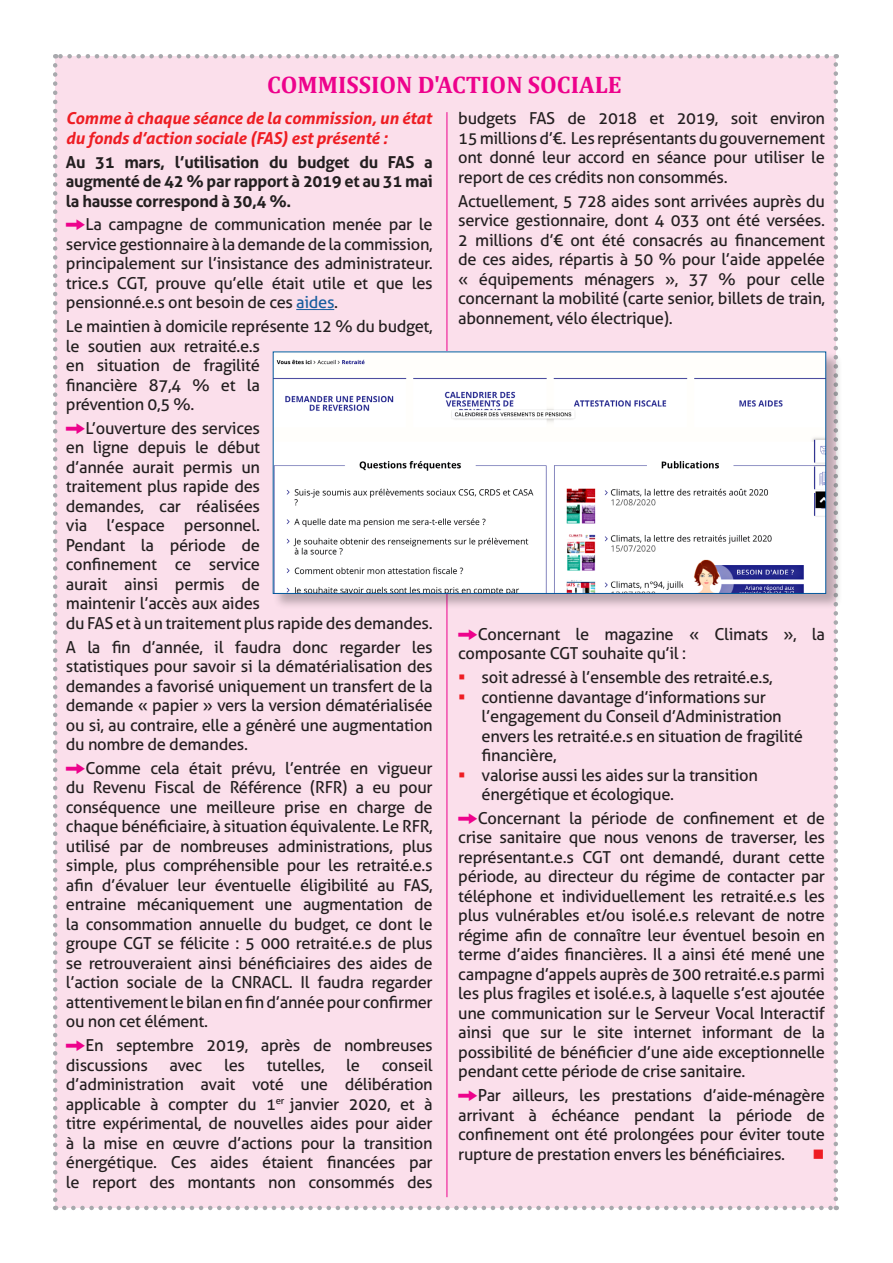
<style>
.page{position:relative;width:893px;height:1263px;background:#fff}
.page>*{position:absolute;margin:0;border:0;box-sizing:border-box;transform-origin:0 0}
.titre{font:700 24px "Cambria";color:#ed028c}
.txt_courant{font:16.5px/19.5px "Aller";letter-spacing:-.02em;color:#231f20;text-align:justify}
.txt_courant-2{font:700 16.5px/19.5px "Aller";letter-spacing:-.02em;color:#231f20;text-align:justify}
.intertitre{font:italic 700 16.5px/19.5px "Aller";letter-spacing:-.01em;color:#ee1d23}
.s1{font-family:"Follow The Arrow";color:#ed028c}
.s2{color:#175d9e}
.s3{color:#ee1d23}
</style>
<div class="page">
<div style="left:55px;top:56px;width:781px;height:1152px;background:#fbdfeb"></div>
<hr style="left:296px;top:309px;width:38px;height:1px;background:#175d9e">
<svg style="left:53px;top:65px;width:4px;height:1145px"></svg>
<svg style="left:64px;top:1206px;width:773px;height:4px"></svg>
<svg style="left:833px;top:54px;width:5px;height:1145px"></svg>
<svg style="left:55px;top:54px;width:772px;height:5px"></svg>
<hr style="left:447px;top:112px;width:1px;height:1085px;background:#ed028c">
<div style="left:273px;top:352px;width:569px;height:258px;background:#231f20;opacity:.3"></div>
<img style="left:275px;top:353px;width:549px;height:239px">
<div style="left:273px;top:351px;width:553px;height:243px;border:1px solid #01569b"></div>
<p class="titre" style="left:267px;top:68px;width:356px">COMMISSION D'ACTION SOCIALE</p>
<p class="intertitre" style="left:66px;top:108px;width:367px">Comme à chaque séance de la commission, un état du fonds d’action sociale (FAS) est présenté :</p>
<p class="txt_courant-2" style="left:66px;top:152px;width:368px">Au 31 mars, l’utilisation du budget du FAS a augmenté de 42 % par rapport à 2019 et au 31 mai la hausse correspond à 30,4 %.</p>
<p class="txt_courant" style="left:66px;top:215px;width:368px"><span class="s1">T</span>La campagne de communication menée par le service gestionnaire à la demande de la commission, principalement sur l’insistance des administrateur. trice.s CGT, prouve qu’elle était utile et que les pensionné.e.s ont besoin de ces <span class="s2">aides</span>.</p>
<p class="txt_courant" style="left:66px;top:316px;width:368px;text-align:left">Le maintien à domicile représente 12 % du budget, le soutien aux retraité.e.s<br>en situation de fragilité<br>financière 87,4 % et la<br>prévention 0,5 %.</p>
<p class="txt_courant" style="left:66px;top:418px;width:368px;text-align:left"><span class="s1">T</span>L’ouverture des services<br>en ligne depuis le début<br>d’année aurait permis un<br>traitement plus rapide des<br>demandes, car réalisées<br>via l’espace personnel.<br>Pendant la période de<br>confinement ce service<br>aurait ainsi permis de<br>maintenir l’accès aux aides<br>du FAS et à un traitement plus rapide des demandes.</p>
<p class="txt_courant" style="left:66px;top:637px;width:368px">A la fin d’année, il faudra donc regarder les statistiques pour savoir si la dématérialisation des demandes a favorisé uniquement un transfert de la demande « papier » vers la version dématérialisée ou si, au contraire, elle a génèré une augmentation du nombre de demandes.</p>
<p class="txt_courant" style="left:66px;top:758px;width:368px"><span class="s1">T</span>Comme cela était prévu, l’entrée en vigueur du Revenu Fiscal de Référence (RFR) a eu pour conséquence une meilleure prise en charge de chaque bénéficiaire, à situation équivalente. Le RFR, utilisé par de nombreuses administrations, plus simple, plus compréhensible pour les retraité.e.s afin d’évaluer leur éventuelle éligibilité au FAS, entraine mécaniquement une augmentation de la consommation annuelle du budget, ce dont le groupe CGT se félicite : 5 000 retraité.e.s de plus se retrouveraient ainsi bénéficiaires des aides de l’action sociale de la CNRACL. Il faudra regarder attentivement le bilan en fin d’année pour confirmer ou non cet élément.</p>
<p class="txt_courant" style="left:66px;top:1035px;width:368px"><span class="s1">T</span>En septembre 2019, après de nombreuses discussions</p>
<p class="txt_courant" style="left:66px;top:1055px;width:368px;text-indent:316px">conseil d’administration avait voté une délibération applicable à compter du 1<sup>er</sup> janvier 2020, et à titre expérimental, de nouvelles aides pour aider à la mise en œuvre d’actions pour la transition énergétique. Ces aides étaient financées par le report des montants non consommés des</p>
<p class="txt_courant" style="left:170px;top:1055px;width:34px">avec</p>
<p class="txt_courant" style="left:224px;top:1055px;width:22px">les</p>
<p class="txt_courant" style="left:267px;top:1055px;width:59px">tutelles,</p>
<p class="txt_courant" style="left:346px;top:1055px;width:15px">le</p>
<p class="txt_courant" style="left:458px;top:109px;width:368px">budgets FAS de 2018 et 2019, soit environ 15 millions d’€. Les représentants du gouvernement ont donné leur accord en séance pour utiliser le report de ces crédits non consommés.</p>
<p class="txt_courant" style="left:458px;top:191px;width:368px">Actuellement, 5 728 aides sont arrivées auprès du service gestionnaire, dont 4 033 ont été versées.<br>2 millions d’€ ont été consacrés au financement de ces aides, répartis à 50 % pour l’aide appelée « équipements ménagers », 37 % pour celle concernant la mobilité (carte senior, billets de train, abonnement, vélo électrique).</p>
<p class="txt_courant" style="left:458px;top:624px;width:368px"><span class="s1">T</span>Concernant le magazine « Climats », la composante CGT souhaite qu’il :</p>
<p class="txt_courant" style="left:458px;top:667px;width:316px"><span class="s3">▪</span> soit adressé à l’ensemble des retraité.e.s,</p>
<p class="txt_courant" style="left:482px;top:687px;width:323px;text-align:left;text-indent:-23px"><span class="s3">▪</span> contienne davantage d’informations sur l’engagement du Conseil d’Administration envers les retraité.e.s en situation de fragilité financière,</p>
<p class="txt_courant" style="left:482px;top:765px;width:278px;text-indent:-23px"><span class="s3">▪</span> valorise aussi les aides sur la transition énergétique et écologique.</p>
<p class="txt_courant" style="left:458px;top:808px;width:368px"><span class="s1">T</span>Concernant la période de confinement et de crise sanitaire que nous venons de traverser, les représentant.e.s CGT ont demandé, durant cette période, au directeur du régime de contacter par téléphone et individuellement les retraité.e.s les plus vulnérables et/ou isolé.e.s relevant de notre régime afin de connaître leur éventuel besoin en terme d’aides financières. Il a ainsi été mené une campagne d’appels auprès de 300 retraité.e.s parmi les plus fragiles et isolé.e.s, à laquelle s’est ajoutée une communication sur le Serveur Vocal Interactif ainsi que sur le site internet informant de la possibilité de bénéficier d’une aide exceptionnelle pendant cette période de crise sanitaire.</p>
<p class="txt_courant" style="left:458px;top:1085px;width:368px"><span class="s1">T</span>Par ailleurs, les prestations d’aide-ménagère arrivant à échéance pendant la période de confinement ont été prolongées pour éviter toute rupture de prestation envers les bénéficiaires.</p>
</div>
